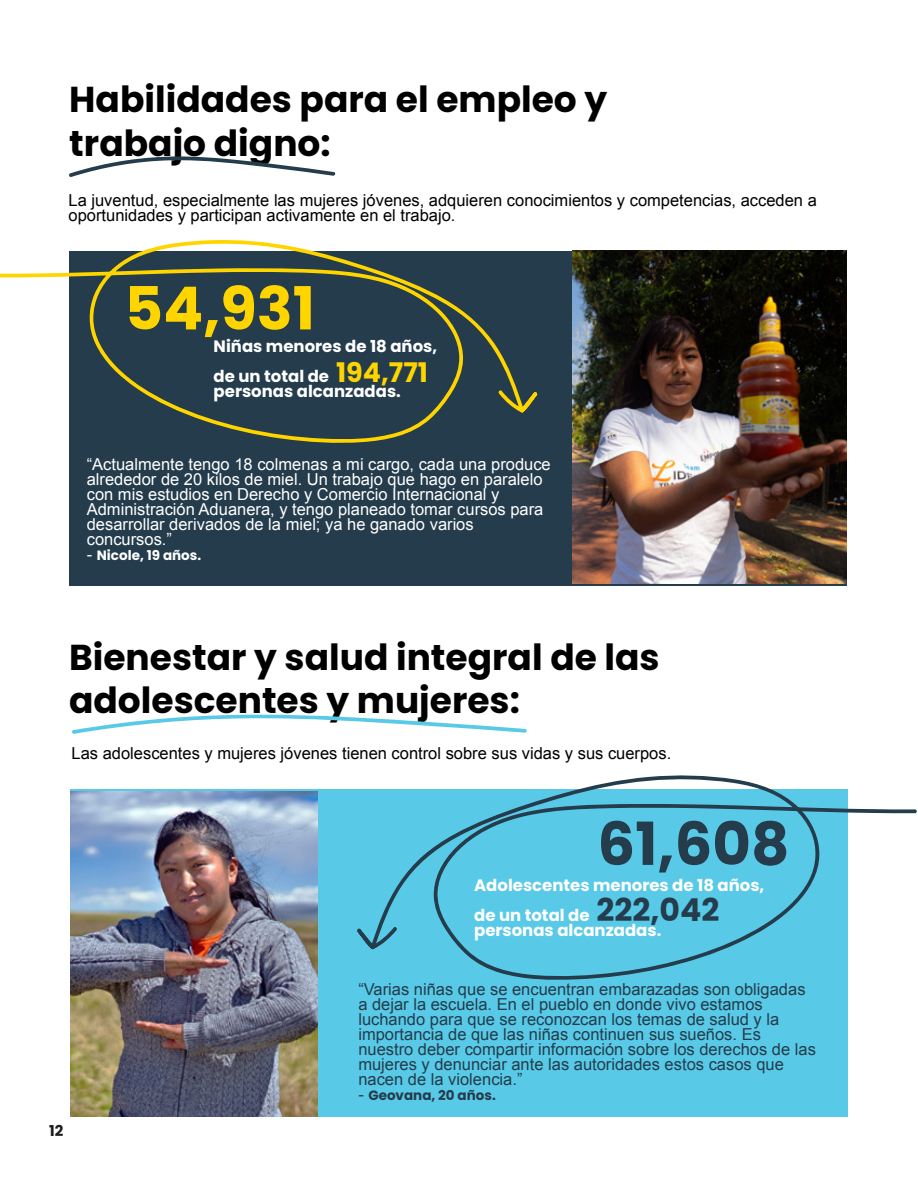
<style>
.page{position:relative;width:918px;height:1188px;background:#fff}
.page>*{position:absolute;margin:0;border:0;box-sizing:border-box;transform-origin:0 0}
.t1{font:700 59.4px "Poppins";color:#243c4b}
.t2{font:700 59.4px "Poppins";color:#ffd500}
.t3{font:700 36px/43.5px "Poppins";color:#000}
.t4{font:16.5px/15px "Arial";color:#243c4b}
.t5{font:16.5px/15px "Arial";color:#fff}
.t6{font:16.5px/15px "Arial";color:#000}
.t7{font:700 16.5px/30px "Poppins";color:#fff}
.t8{font:700 15px "Poppins";color:#1d1d1b}
.t9{font:700 13.5px "Poppins";color:#243c4b}
.t10{font:700 13.5px "Poppins";color:#fff}
.s1{font-size:27px;color:#ffd500}
.s2{font-family:"Arial";font-weight:400;font-size:16.5px}
.s3{font-size:31.5px;color:#243c4b}
</style>
<div class="page">
<div style="left:69px;top:251px;width:777px;height:335px;background:#243c4b"></div>
<div style="left:71px;top:789px;width:777px;height:328px;background:#58cae7"></div>
<svg style="left:69px;top:156px;width:267px;height:21px"></svg>
<svg style="left:72px;top:714px;width:455px;height:20px"></svg>
<svg style="left:357px;top:775px;width:560px;height:205px"></svg>
<svg style="left:0;top:240px;width:538px;height:203px"></svg>
<img style="left:71px;top:791px;width:246px;height:325px">
<img style="left:572px;top:251px;width:274px;height:333px">
<h2 class="t3" style="left:69px;top:78px;width:539px">Habilidades para el empleo y trabajo digno:</h2>
<p class="t6" style="left:69px;top:192px;width:750px">La juventud, especialmente las mujeres jóvenes, adquieren conocimientos y competencias, acceden a oportunidades y participan activamente en el trabajo.</p>
<h1 class="t2" style="left:125px;top:274px;width:192px">54,931</h1>
<p class="t7" style="left:214px;top:331px;width:225px">Niñas menores de 18 años, de un total de <span class="s1">194,771</span></p>
<p class="t7" style="left:214px;top:376px;width:189px">personas alcanzadas.</p>
<p class="t5" style="left:87px;top:457px;width:466px">“Actualmente tengo 18 colmenas a mi cargo, cada una produce alrededor de 20 kilos de miel. Un trabajo que hago en paralelo con mis estudios en Derecho y Comercio Internacional y Administración Aduanera, y tengo planeado tomar cursos para desarrollar derivados de la miel; ya he ganado varios concursos.”</p>
<p class="t10" style="left:87px;top:548px;width:116px"><span class="s2">-</span> Nicole, 19 años.</p>
<h2 class="t3" style="left:69px;top:636px;width:592px">Bienestar y salud integral de las adolescentes y mujeres:</h2>
<p class="t6" style="left:72px;top:746px;width:601px">Las adolescentes y mujeres jóvenes tienen control sobre sus vidas y sus cuerpos.</p>
<h1 class="t1" style="left:597px;top:810px;width:194px">61,608</h1>
<p class="t7" style="left:474px;top:870px;width:292px">Adolescentes menores de 18 años, de un total de <span class="s3">222,042</span></p>
<p class="t7" style="left:474px;top:915px;width:189px">personas alcanzadas.</p>
<p class="t8" style="left:49px;top:1122px;width:16px">12</p>
<p class="t4" style="left:358px;top:982px;width:459px">“Varias niñas que se encuentran embarazadas son obligadas a dejar la escuela. En el pueblo en donde vivo estamos luchando para que se reconozcan los temas de salud y la importancia de que las niñas continuen sus sueños. Es nuestro deber compartir información sobre los derechos de las mujeres y denunciar ante las autoridades estos casos que nacen de la violencia.”</p>
<p class="t9" style="left:358px;top:1088px;width:139px"><span class="s2">-</span> Geovana, 20 años.</p>
</div>
